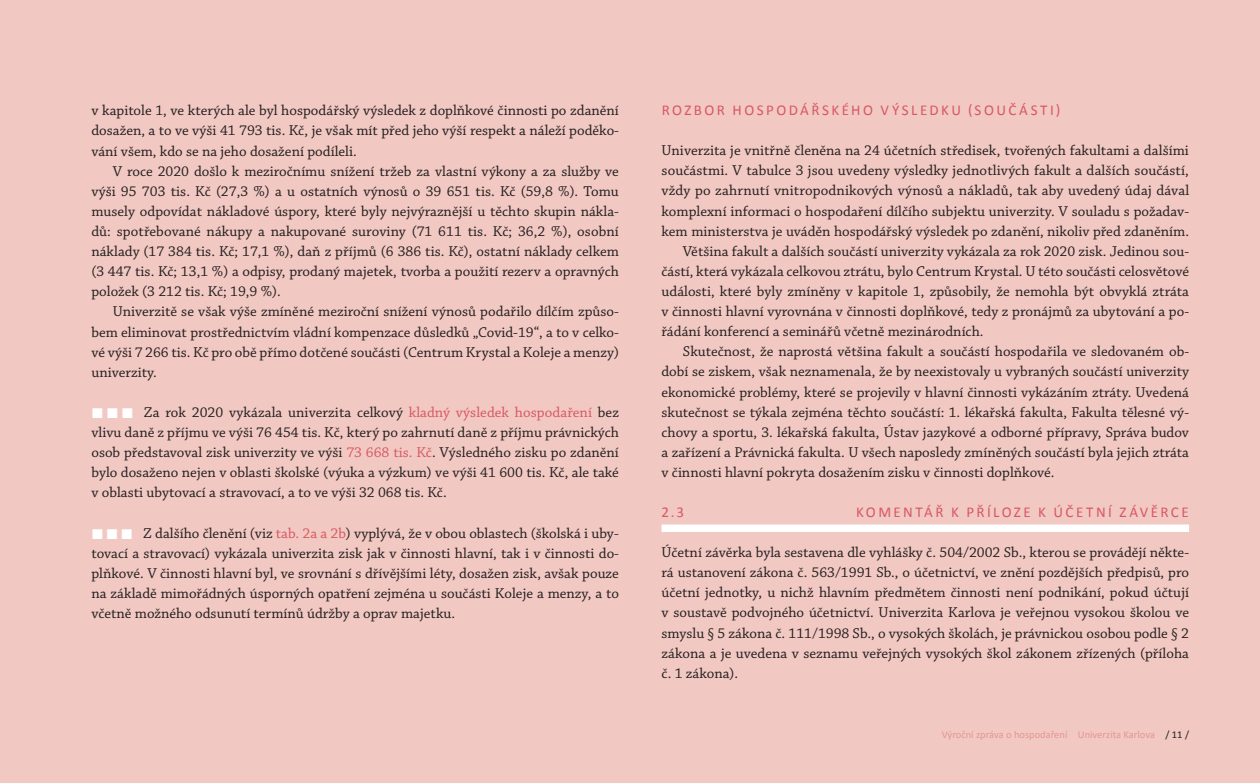
<style>
.page{position:relative;width:1260px;height:783px;background:#fff}
.page>*{position:absolute;margin:0;border:0;box-sizing:border-box;transform-origin:0 0}
.text{font:15px/20.1px "Chaparral Pro";color:#231f20;text-align:justify}
.text_bez_zar{font:15px/20.1px "Chaparral Pro";color:#231f20;text-align:justify}
.T3{font:15px/20.1px "Chaparral Pro";letter-spacing:.005em;color:#231f20;text-align:justify}
.T3-2{font:15px "Calibri";letter-spacing:.165em;color:#d75862}
.T2{font:15px "Calibri";letter-spacing:.16em;color:#d75862}
.t1{font:10.5px "Calibri";color:#e49693}
.s1{color:#d75862}
.s2{color:#231f20}
</style>
<div class="page">
<div style="left:0;top:0;width:1259px;height:782px;background:#f2c8c2"></div>
<div style="left:661px;top:524px;width:527px;height:8px;background:#fff"></div>
<p class="text_bez_zar" style="left:91px;top:101px;width:529px">v kapitole 1, ve kterých ale byl hospodářský výsledek z doplňkové činnosti po zdanění dosažen, a to ve výši 41 793 tis. Kč, je však mít před jeho výší respekt a náleží poděko&shy;vání všem, kdo se na jeho dosažení podíleli.</p>
<p class="text" style="left:91px;top:161px;width:529px;text-indent:21px">V roce 2020 došlo k meziročnímu snížení tržeb za vlastní výkony a za služby ve výši 95 703 tis. Kč (27,3 %) a u ostatních výnosů o 39 651 tis. Kč (59,8 %). Tomu musely odpovídat nákladové úspory, které byly nejvýraznější u těchto skupin nákla&shy;dů: spotřebované nákupy a nakupované suroviny (71 611 tis. Kč; 36,2 %), osobní náklady (17 384 tis. Kč; 17,1 %), daň z příjmů (6 386 tis. Kč), ostatní náklady celkem (3 447 tis. Kč; 13,1 %) a odpisy, prodaný majetek, tvorba a použití rezerv a opravných položek (3 212 tis. Kč; 19,9 %).</p>
<p class="text" style="left:91px;top:302px;width:529px;text-indent:21px">Univerzitě se však výše zmíněné meziroční snížení výnosů podařilo dílčím způso&shy;bem eliminovat prostřednictvím vládní kompenzace důsledků „Covid-19“, a to v celko&shy;vé výši 7 266 tis. Kč pro obě přímo dotčené součásti (Centrum Krystal a Koleje a menzy) univerzity.</p>
<p class="text_bez_zar" style="left:91px;top:403px;width:529px;text-indent:52px">Za rok 2020 vykázala univerzita celkový <span class="s1">kladný výsledek hospodaření</span> bez vlivu daně z příjmu ve výši 76 454 tis. Kč, který po zahrnutí daně z příjmu právnických osob představoval zisk univerzity ve výši <span class="s1">73 668 tis. Kč</span>. Výsledného zisku po zdanění bylo dosaženo nejen v oblasti školské (výuka a výzkum) ve výši 41 600 tis. Kč, ale také v oblasti ubytovací a stravovací, a to ve výši 32 068 tis. Kč.</p>
<p class="text_bez_zar" style="left:91px;top:523px;width:529px;text-indent:52px">Z dalšího členění (viz <span class="s1">tab. 2a a 2b</span>) vyplývá, že v obou oblastech (školská i uby&shy;tovací a stravovací) vykázala univerzita zisk jak v činnosti hlavní, tak i v činnosti do&shy;plňkové. V činnosti hlavní byl, ve srovnání s dřívějšími léty, dosažen zisk, avšak pouze na základě mimořádných úsporných opatření zejména u součásti Koleje a menzy, a to včetně možného odsunutí termínů údržby a oprav majetku.</p>
<p class="T3-2" style="left:661px;top:101px;width:400px">ROZBOR HOSPODÁŘSKÉHO VÝSLEDKU (SOUČÁSTI)</p>
<p class="T3" style="left:661px;top:141px;width:529px">Univerzita je vnitřně členěna na 24 účetních středisek, tvořených fakultami a dalšími součástmi. V tabulce 3 jsou uvedeny výsledky jednotlivých fakult a dalších součástí, vždy po zahrnutí vnitropodnikových výnosů a nákladů, tak aby uvedený údaj dával komplexní informaci o hospodaření dílčího subjektu univerzity. V souladu s požadav&shy;kem ministerstva je uváděn hospodářský výsledek po zdanění, nikoliv před zdaněním.</p>
<p class="text" style="left:661px;top:241px;width:529px;text-indent:21px">Většina fakult a dalších součástí univerzity vykázala za rok 2020 zisk. Jedinou sou&shy;částí, která vykázala celkovou ztrátu, bylo Centrum Krystal. U této součásti celosvětové události, které byly zmíněny v kapitole 1, způsobily, že nemohla být obvyklá ztráta v činnosti hlavní vyrovnána v činnosti doplňkové, tedy z pronájmů za ubytování a po&shy;řádání konferencí a seminářů včetně mezinárodních.</p>
<p class="text" style="left:661px;top:342px;width:529px;text-indent:21px">Skutečnost, že naprostá většina fakult a součástí hospodařila ve sledovaném ob&shy;dobí se ziskem, však neznamenala, že by neexistovaly u vybraných součástí univerzity ekonomické problémy, které se projevily v hlavní činnosti vykázáním ztráty. Uvedená skutečnost se týkala zejména těchto součástí: 1. lékařská fakulta, Fakulta tělesné vý&shy;chovy a sportu, 3. lékařská fakulta, Ústav jazykové a odborné přípravy, Správa budov a zařízení a Právnická fakulta. U všech naposledy zmíněných součástí byla jejich ztráta v činnosti hlavní pokryta dosažením zisku v činnosti doplňkové.</p>
<p class="T2" style="left:661px;top:502px;width:24px">2.3</p>
<p class="T2" style="left:856px;top:502px;width:334px">KOMENTÁŘ K PŘÍLOZE K ÚČETNÍ ZÁVĚRCE</p>
<p class="text" style="left:661px;top:542px;width:529px">Účetní závěrka byla sestavena dle vyhlášky č. 504/2002 Sb., kterou se provádějí někte&shy;rá ustanovení zákona č. 563/1991 Sb., o účetnictví, ve znění pozdějších předpisů, pro účetní jednotky, u nichž hlavním předmětem činnosti není podnikání, pokud účtují v soustavě podvojného účetnictví. Univerzita Karlova je veřejnou vysokou školou ve smyslu § 5 zákona č. 111/1998 Sb., o vysokých školách, je právnickou osobou podle § 2 zákona a je uvedena v seznamu veřejných vysokých škol zákonem zřízených (příloha č. 1 zákona).</p>
<p class="t1" style="left:941px;top:727px;width:249px">Výroční zpráva o hospodaření Univerzita Karlova <span class="s2">/ 11 /</span></p>
</div>
